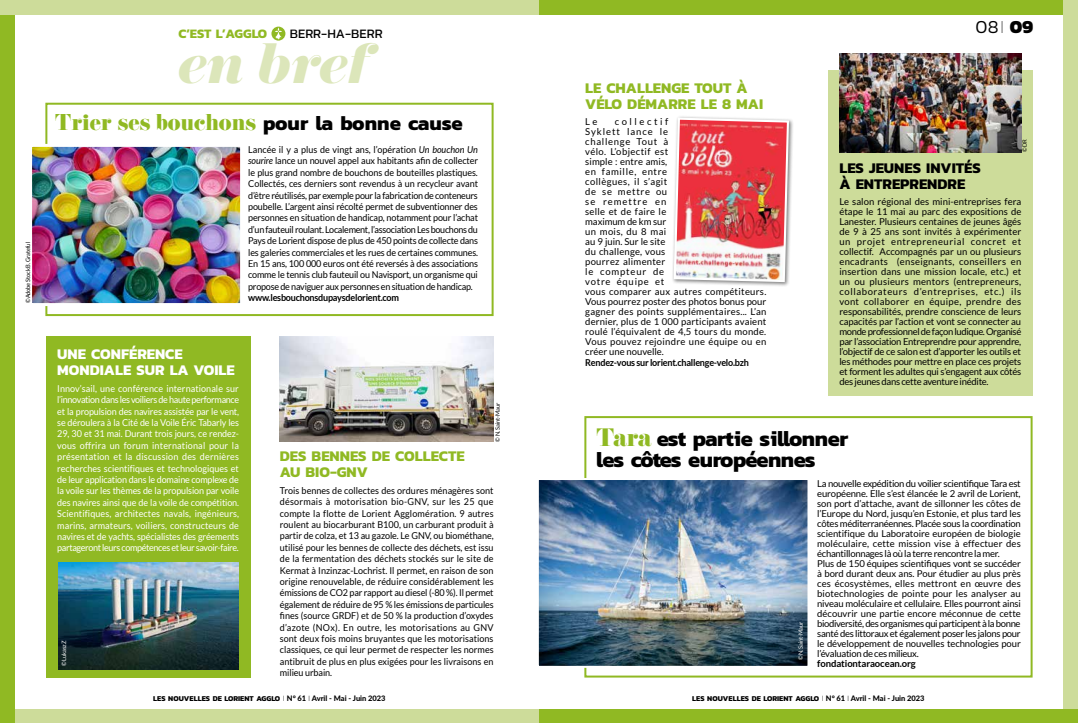
<style>
.page{position:relative;width:1078px;height:723px;background:#fff}
.page>*{position:absolute;margin:0;border:0;box-sizing:border-box;transform-origin:0 0}
.t1{font:italic 49.6px "Eloquent JF Pro";color:#dce6ba}
.t2{font:700 22px/21px "Kanit";letter-spacing:-.02em;color:#000}
.t3{font:20px "Eloquent JF Pro";color:#90b923}
.t4{font:300 18.6px "Kanit";color:#000}
.t5{font:700 15px/16px "Kanit";color:#90b923}
.t6{font:700 15px/16px "Kanit";color:#fff}
.t7{font:700 15px/16px "Kanit";color:#000}
.t8{font:700 13.1px "Kanit";letter-spacing:-.015em;color:#90b923}
.t9{font:13.1px "Kanit";color:#000}
.t10{font:9.5px/10px "Lato";letter-spacing:-.01em;color:#000;text-align:justify}
.t11{font:9.5px/11.4px "Lato";letter-spacing:-.01em;color:#000;text-align:justify;scale:.95 1}
.t12{font:9.5px/11.4px "Lato";letter-spacing:-.04em;color:#fff;text-align:justify;scale:.95 1}
.t13{font:9.5px/10px "Lato";letter-spacing:.03em;color:#000}
.t14{font:700 9.5px "Lato";letter-spacing:-.025em;color:#000;scale:.95 1}
.t15{font:700 9.5px "Lato";letter-spacing:-.025em;color:#000}
.t16{font:700 7.5px "Kanit";letter-spacing:.005em;color:#000}
.t17{font:6px "Lato";letter-spacing:-.025em;color:#000;scale:.95 1}
.t18{font:6px "Lato";letter-spacing:-.025em;color:#fff;scale:.95 1}
.s1{font-family:"Kanit";font-weight:700;font-size:20.6px;color:#000}
.s2{font-style:italic}
.s3{font-weight:100}
.s4{font-weight:800}
.s5{font-family:"Eloquent JF Pro";font-weight:400;color:#90b923}
.s6{font-family:"Lato";font-weight:300}
.s7{font-family:"Lato";font-weight:800}
</style>
<div class="page">
<div style="left:46px;top:336px;width:204px;height:341px;background:#90b923"></div>
<div style="left:827px;top:71px;width:205px;height:325px;background:#cddc9a"></div>
<img style="left:59px;top:562px;width:180px;height:107px">
<img style="left:280px;top:336px;width:213px;height:106px">
<img style="left:839px;top:53px;width:181px;height:99px">
<div style="left:0;top:709px;width:539px;height:14px;background:#cddc9a"></div>
<div style="left:0;top:0;width:14px;height:723px;background:#90b923"></div>
<div style="left:539px;top:0;width:538px;height:15px;background:#90b923"></div>
<div style="left:0;top:0;width:539px;height:15px;background:#cddc9a"></div>
<div style="left:1063px;top:0;width:14px;height:723px;background:#cddc9a"></div>
<div style="left:539px;top:709px;width:538px;height:14px;background:#90b923"></div>
<div style="left:584px;top:416px;width:448px;height:261px;border:2px solid #90b923"></div>
<div style="left:45px;top:103px;width:448px;height:213px;border:2px solid #90b923"></div>
<img style="left:33px;top:148px;width:206px;height:154px">
<div style="left:29px;top:144px;width:214px;height:162px;border:3px solid #fff"></div>
<div style="left:671px;top:116px;width:122px;height:171px;background:#000;opacity:.5"></div>
<img style="left:672px;top:117px;width:117px;height:166px">
<img style="left:539px;top:481px;width:267px;height:184px">
<div style="left:536px;top:478px;width:273px;height:190px;border:2px solid #fff"></div>
<div style="left:271px;top:27px;width:14px;height:14px;background:#90b923;border-radius:50%"></div>
<svg style="left:274px;top:28px;width:8px;height:12px"></svg>
<p class="t17" style="left:25px;top:303px;width:66px;rotate:-90deg">©Adobe Stock B. Grateful</p>
<h3 class="t8" style="left:178px;top:23px;width:90px">C’EST L’AGGLO</h3>
<h3 class="t9" style="left:290px;top:24px;width:94px">BERR-HA-BERR</h3>
<h1 class="t1" style="left:175px;top:37px;width:193px">en bref</h1>
<h3 class="t3" style="left:55px;top:111px;width:409px">Trier ses bouchons <span class="s1">pour la bonne cause</span></h3>
<p class="t11" style="left:248px;top:144px;width:243px">Lancée il y a plus de vingt ans, l’opération <span class="s2">Un bouchon Un sourire</span> lance un nouvel appel aux habitants afin de collecter le plus grand nombre de bouchons de bouteilles plastiques.<br>Collectés, ces derniers sont revendus à un recycleur avant d’être réutilisés, par exemple pour la fabrication de conteneurs poubelle. L’argent ainsi récolté permet de subventionner des personnes en situation de handicap, notamment pour l’achat d’un fauteuil roulant. Localement, l’association Les bouchons du Pays de Lorient dispose de plus de 450 points de collecte dans les galeries commerciales et les rues de certaines communes.<br>En 15 ans, 100 000 euros ont été reversés à des associations comme le tennis club fauteuil ou Navisport, un organisme qui propose de naviguer aux personnes en situation de handicap.</p>
<p class="t14" style="left:248px;top:292px;width:160px">www.lesbouchonsdupaysdelorient.com</p>
<h3 class="t6" style="left:57px;top:345px;width:179px">UNE CONFÉRENCE<br>MONDIALE SUR LA VOILE</h3>
<p class="t12" style="left:57px;top:382px;width:193px">Innov’sail, une conférence internationale sur l’innovation dans les voiliers de haute performance et la propulsion des navires assistée par le vent, se déroulera à la Cité de la Voile Éric Tabarly les 29, 30 et 31 mai. Durant trois jours, ce rendez&shy;vous offrira un forum international pour la présentation et la discussion des dernières recherches scientifiques et technologiques et de leur application dans le domaine complexe de la voile sur les thèmes de la propulsion par voile des navires ainsi que de la voile de compétition.<br>Scientifiques, architectes navals, ingénieurs, marins, armateurs, voiliers, constructeurs de navires et de yachts, spécialistes des gréements partageront leurs compétences et leur savoir-faire.</p>
<p class="t18" style="left:61px;top:666px;width:29px;rotate:-90deg">© Lukasz Z</p>
<p class="t17" style="left:494px;top:442px;width:42px;rotate:-90deg">© N. Saint-Maur</p>
<h3 class="t5" style="left:280px;top:447px;width:186px">DES BENNES DE COLLECTE<br>AU BIO-GNV</h3>
<p class="t11" style="left:280px;top:484px;width:226px">Trois bennes de collectes des ordures ménagères sont désormais à motorisation bio-GNV, sur les 25 que compte la flotte de Lorient Agglomération. 9 autres roulent au biocarburant B100, un carburant produit à partir de colza, et 13 au gazole. Le GNV, ou biométhane, utilisé pour les bennes de collecte des déchets, est issu de la fermentation des déchets stockés sur le site de Kermat à Inzinzac-Lochrist. Il permet, en raison de son origine renouvelable, de réduire considérablement les émissions de CO2 par rapport au diesel (-80 %). Il permet également de réduire de 95 % les émissions de particules fines (source GRDF) et de 50 % la production d’oxydes d’azote (NOx). En outre, les motorisations au GNV sont deux fois moins bruyantes que les motorisations classiques, ce qui leur permet de respecter les normes antibruit de plus en plus exigées pour les livraisons en milieu urbain.</p>
<h3 class="t5" style="left:585px;top:79px;width:179px">LE CHALLENGE TOUT À<br>VÉLO DÉMARRE LE 8 MAI</h3>
<p class="t10" style="left:585px;top:116px;width:14px">L e</p>
<p class="t13" style="left:585px;top:116px;width:183px;text-indent:29px">collectif<br>Syklett lance le<br>challenge Tout à<br>vélo. L’objectif est<br>simple : entre amis,<br>en famille, entre<br>collègues, il s’agit<br>de se mettre ou<br>se remettre en<br>selle et de faire le<br>maximum de km sur<br>un mois, du 8 mai<br>au 9 juin. Sur le site<br>du challenge, vous<br>pourrez alimenter<br>le compteur de<br>votre équipe et<br>vous comparer aux autres compétiteurs.<br>Vous pourrez poster des photos bonus pour gagner des points supplémentaires... L’an dernier, plus de 1 000 participants avaient roulé l’équivalent de 4,5 tours du monde.<br>Vous pouvez rejoindre une équipe ou en créer une nouvelle.</p>
<p class="t14" style="left:585px;top:357px;width:174px">Rendez-vous sur lorient.challenge-velo.bzh</p>
<h3 class="t4" style="left:975px;top:14px;width:59px">08<span class="s3">I</span> <span class="s4">09</span></h3>
<p class="t17" style="left:1020px;top:152px;width:15px;rotate:-90deg">© DR</p>
<h3 class="t7" style="left:839px;top:159px;width:143px">LES JEUNES INVITÉS<br>À ENTREPRENDRE</h3>
<p class="t10" style="left:839px;top:196px;width:183px">Le salon régional des mini-entreprises fera étape le 11 mai au parc des expositions de Lanester. Plusieurs centaines de jeunes âgés de 9 à 25 ans sont invités à expérimenter un projet entrepreneurial concret et collectif. Accompagnés par un ou plusieurs encadrants (enseignants, conseillers en insertion dans une mission locale, etc.) et un ou plusieurs mentors (entrepreneurs, collaborateurs d’entreprises, etc.) ils vont collaborer en équipe, prendre des responsabilités, prendre conscience de leurs capacités par l’action et vont se connecter au monde professionnel de façon ludique. Organisé par l’association Entreprendre pour apprendre, l’objectif de ce salon est d’apporter les outils et les méthodes pour mettre en place ces projets et forment les adultes qui s’engagent aux côtés des jeunes dans cette aventure inédite.</p>
<h2 class="t2" style="left:596px;top:427px;width:253px"><span class="s5">Tara</span> est partie sillonner les côtes européennes</h2>
<p class="t10" style="left:817px;top:478px;width:205px;text-align:left">La nouvelle expédition du voilier scientifique Tara est européenne. Elle s’est élancée le 2 avril de Lorient, son port d’attache, avant de sillonner les côtes de l’Europe du Nord, jusqu’en Estonie, et plus tard les côtes méditerranéennes. Placée sous la coordination scientifique du Laboratoire européen de biologie moléculaire, cette mission vise à effectuer des échantillonnages là où la terre rencontre la mer.<br>Plus de 150 équipes scientifiques vont se succéder à bord durant deux ans. Pour étudier au plus près ces écosystèmes, elles mettront en œuvre des biotechnologies de pointe pour les analyser au niveau moléculaire et cellulaire. Elles pourront ainsi découvrir une partie encore méconnue de cette biodiversité, des organismes qui participent à la bonne santé des littoraux et également poser les jalons pour le développement de nouvelles technologies pour l’évaluation de ces milieux.</p>
<p class="t15" style="left:817px;top:658px;width:100px">fondationtaraocean.org</p>
<p class="t18" style="left:797px;top:660px;width:42px;rotate:-90deg">© N. Saint-Maur</p>
<p class="t16" style="left:153px;top:693px;width:234px">LES NOUVELLES DE LORIENT AGGLO <span class="s6">I</span> <span class="s7">N° 61</span> <span class="s6">I</span> <span class="s7">Avril - Mai - Juin 2023</span></p>
<p class="t16" style="left:692px;top:693px;width:234px">LES NOUVELLES DE LORIENT AGGLO <span class="s6">I</span> <span class="s7">N° 61</span> <span class="s6">I</span> <span class="s7">Avril - Mai - Juin 2023</span></p>
</div>
